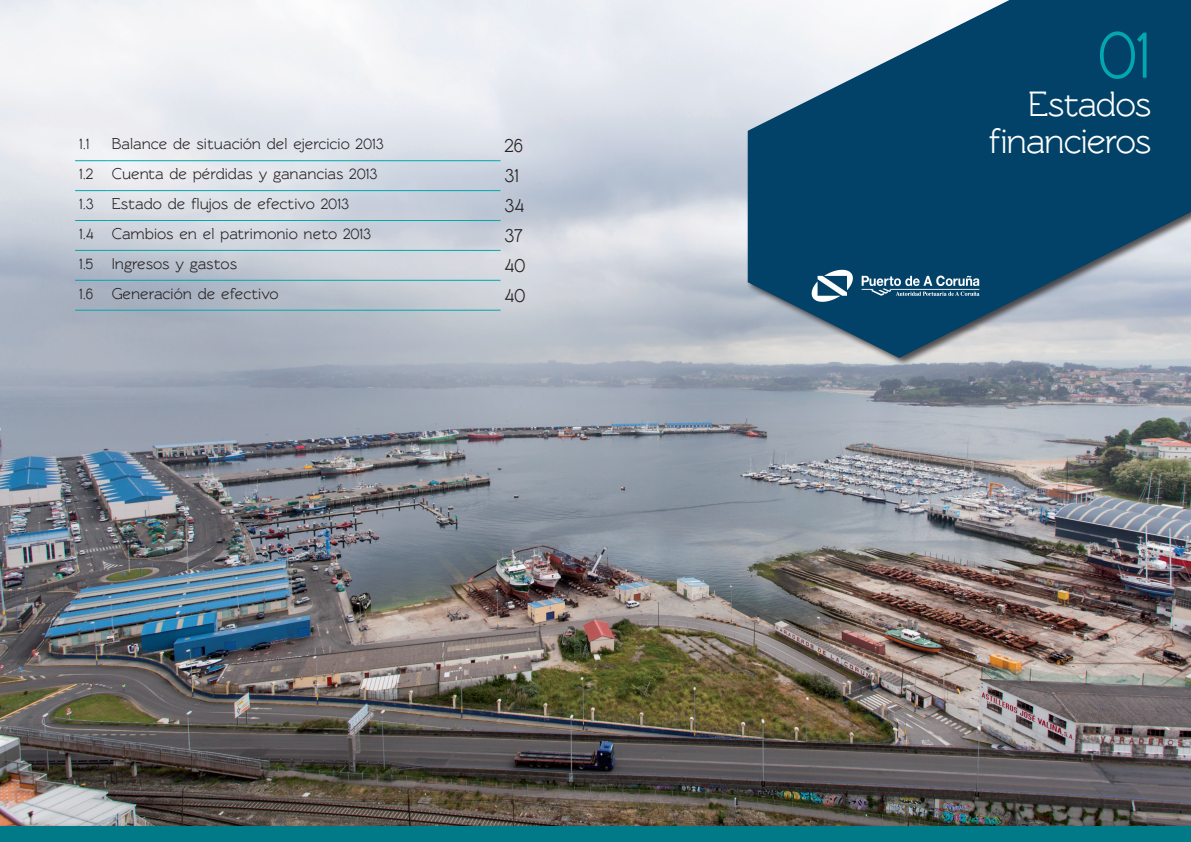
<style>
.page{position:relative;width:1191px;height:842px;background:#fff}
.page>*{position:absolute;margin:0;border:0;box-sizing:border-box;transform-origin:0 0}
.t1{font:600 70px "Rawengulk";color:#02a7af}
.t2{font:600 36px/37px "Rawengulk";letter-spacing:-.03em;color:#fff;text-align:right}
.t3{font:600 20px "Rawengulk";color:#231f20}
.t4{font:600 16px "Rawengulk";color:#231f20}
</style>
<div class="page">
<img style="left:0;top:0;width:1191px;height:821px">
<div style="left:0;top:821px;width:1191px;height:21px;background:#231f20;opacity:.3"></div>
<div style="left:0;top:826px;width:1191px;height:16px;background:#007a86"></div>
<div style="left:746px;top:0;width:445px;height:367px;background:#231f20;opacity:.75"></div>
<svg style="left:747px;top:0;width:444px;height:358px;background:#46728e"></svg>
<img style="left:798px;top:257px;width:200px;height:49px">
<hr style="left:75px;top:160px;width:33px;height:1px;background:#02a7af">
<hr style="left:108px;top:160px;width:392px;height:1px;background:#02a7af">
<hr style="left:75px;top:190px;width:33px;height:1px;background:#02a7af">
<hr style="left:108px;top:190px;width:392px;height:1px;background:#02a7af">
<hr style="left:75px;top:220px;width:33px;height:1px;background:#02a7af">
<hr style="left:108px;top:220px;width:392px;height:1px;background:#02a7af">
<hr style="left:75px;top:250px;width:33px;height:1px;background:#02a7af">
<hr style="left:108px;top:250px;width:392px;height:1px;background:#02a7af">
<hr style="left:75px;top:280px;width:33px;height:1px;background:#02a7af">
<hr style="left:108px;top:280px;width:392px;height:1px;background:#02a7af">
<hr style="left:75px;top:310px;width:33px;height:1px;background:#02a7af">
<hr style="left:108px;top:310px;width:392px;height:1px;background:#02a7af">
<p class="t4" style="left:79px;top:135px;width:12px">1.1</p>
<p class="t4" style="left:112px;top:135px;width:274px">Balance de situación del ejercicio 2013</p>
<p class="t3" style="left:504px;top:134px;width:20px">26</p>
<p class="t4" style="left:79px;top:165px;width:300px">1.2 Cuenta de pérdidas y ganancias 2013</p>
<p class="t3" style="left:504px;top:164px;width:16px">31</p>
<p class="t4" style="left:79px;top:195px;width:271px">1.3 Estado de flujos de efectivo 2013</p>
<p class="t3" style="left:504px;top:194px;width:21px">34</p>
<p class="t4" style="left:79px;top:224px;width:294px">1.4 Cambios en el patrimonio neto 2013</p>
<p class="t3" style="left:504px;top:224px;width:20px">37</p>
<p class="t4" style="left:79px;top:254px;width:159px">1.5 Ingresos y gastos</p>
<p class="t3" style="left:504px;top:254px;width:23px">40</p>
<p class="t4" style="left:79px;top:284px;width:201px">1.6 Generación de efectivo</p>
<p class="t3" style="left:504px;top:284px;width:23px">40</p>
<h1 class="t1" style="left:1097px;top:15px;width:56px">01</h1>
<h2 class="t2" style="left:988px;top:85px;width:165px">Estados financieros</h2>
</div>
